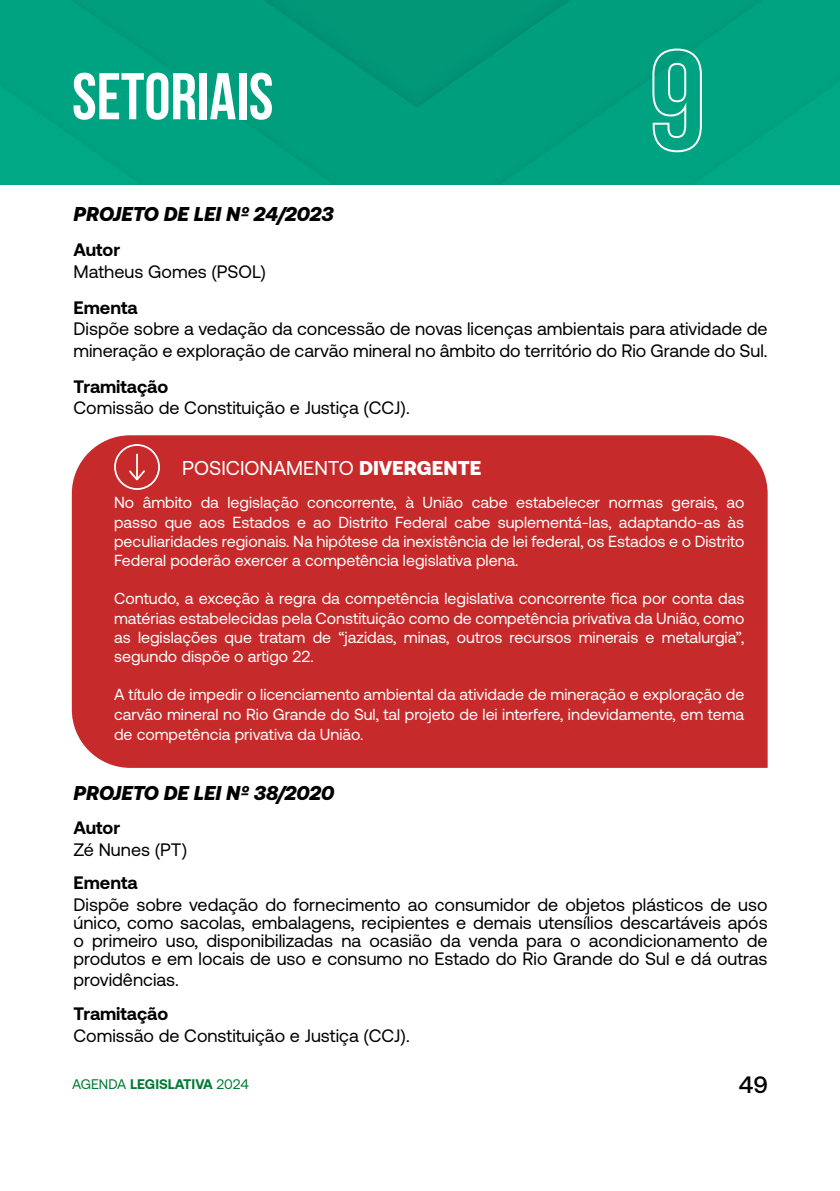
<style>
.page{position:relative;width:840px;height:1191px;background:#fff}
.page>*{position:absolute;margin:0;border:0;box-sizing:border-box;transform-origin:0 0}
.t1{font:700 65.8px "Bebas Neue";color:#fff}
.t2{font:500 23.6px "Aeonik";color:#000}
.t3{font:italic 900 20px "Aeonik";color:#000}
.t4{font:20px "Aeonik";color:#fff}
.t5{font:18px/18px "Aeonik";color:#000}
.t6{font:700 18px "Aeonik";color:#000}
.t7{font:16px/19.2px "Aeonik";color:#fff;text-align:justify}
.t8{font:700 14px "Aeonik";color:#007a33}
.s1{font-weight:900}
.s2{font-weight:400}
</style>
<div class="page">
<img style="left:0;top:0;width:839px;height:184px">
<svg style="left:651px;top:48px;width:51px;height:105px;background:#2ab195"></svg>
<div style="left:72px;top:435px;width:695px;height:333px;background:#c72a2a"></div>
<svg style="left:114px;top:444px;width:46px;height:46px;background:#cf4b4b"></svg>
<h1 class="t1" style="left:72px;top:60px;width:203px">SETORIAIS</h1>
<p class="t3" style="left:73px;top:202px;width:262px">PROJETO DE LEI Nº 24/2023</p>
<p class="t6" style="left:73px;top:240px;width:48px">Autor</p>
<p class="t5" style="left:73px;top:263px;width:194px">Matheus Gomes (PSOL)</p>
<p class="t6" style="left:73px;top:297px;width:65px">Ementa</p>
<p class="t5" style="left:73px;top:318px;width:695px;line-height:21.6px">Dispõe sobre a vedação da concessão de novas licenças ambientais para atividade de mineração e exploração de carvão mineral no âmbito do território do Rio Grande do Sul.</p>
<p class="t6" style="left:73px;top:376px;width:96px">Tramitação</p>
<p class="t5" style="left:73px;top:399px;width:337px">Comissão de Constituição e Justiça (CCJ).</p>
<p class="t4" style="left:182px;top:457px;width:300px">POSICIONAMENTO <span class="s1">DIVERGENTE</span></p>
<p class="t7" style="left:114px;top:493px;width:631px">No âmbito da legislação concorrente, à União cabe estabelecer normas gerais, ao passo que aos Estados e ao Distrito Federal cabe suplementá-las, adaptando-as às peculiaridades regionais. Na hipótese da inexistência de lei federal, os Estados e o Distrito Federal poderão exercer a competência legislativa plena.</p>
<p class="t7" style="left:114px;top:589px;width:631px">Contudo, a exceção à regra da competência legislativa concorrente fica por conta das matérias estabelecidas pela Constituição como de competência privativa da União, como as legislações que tratam de “jazidas, minas, outros recursos minerais e metalurgia”, segundo dispõe o artigo 22.</p>
<p class="t7" style="left:114px;top:685px;width:631px">A título de impedir o licenciamento ambiental da atividade de mineração e exploração de carvão mineral no Rio Grande do Sul, tal projeto de lei interfere, indevidamente, em tema de competência privativa da União.</p>
<p class="t3" style="left:73px;top:781px;width:262px">PROJETO DE LEI Nº 38/2020</p>
<p class="t6" style="left:73px;top:817px;width:48px">Autor</p>
<p class="t5" style="left:73px;top:840px;width:115px">Zé Nunes (PT)</p>
<p class="t6" style="left:73px;top:872px;width:65px">Ementa</p>
<p class="t5" style="left:73px;top:895px;width:695px;text-align:justify">Dispõe sobre vedação do fornecimento ao consumidor de objetos plásticos de uso único, como sacolas, embalagens, recipientes e demais utensílios descartáveis após o primeiro uso, disponibilizadas na ocasião da venda para o acondicionamento de produtos e em locais de uso e consumo no Estado do Rio Grande do Sul e dá outras</p>
<p class="t5" style="left:73px;top:971px;width:107px">providências.</p>
<p class="t6" style="left:73px;top:1003px;width:96px">Tramitação</p>
<p class="t5" style="left:73px;top:1026px;width:337px">Comissão de Constituição e Justiça (CCJ).</p>
<p class="t8" style="left:72px;top:1076px;width:178px"><span class="s2">AGENDA</span> LEGISLATIVA <span class="s2">2024</span></p>
<h2 class="t2" style="left:738px;top:1071px;width:31px">49</h2>
</div>
